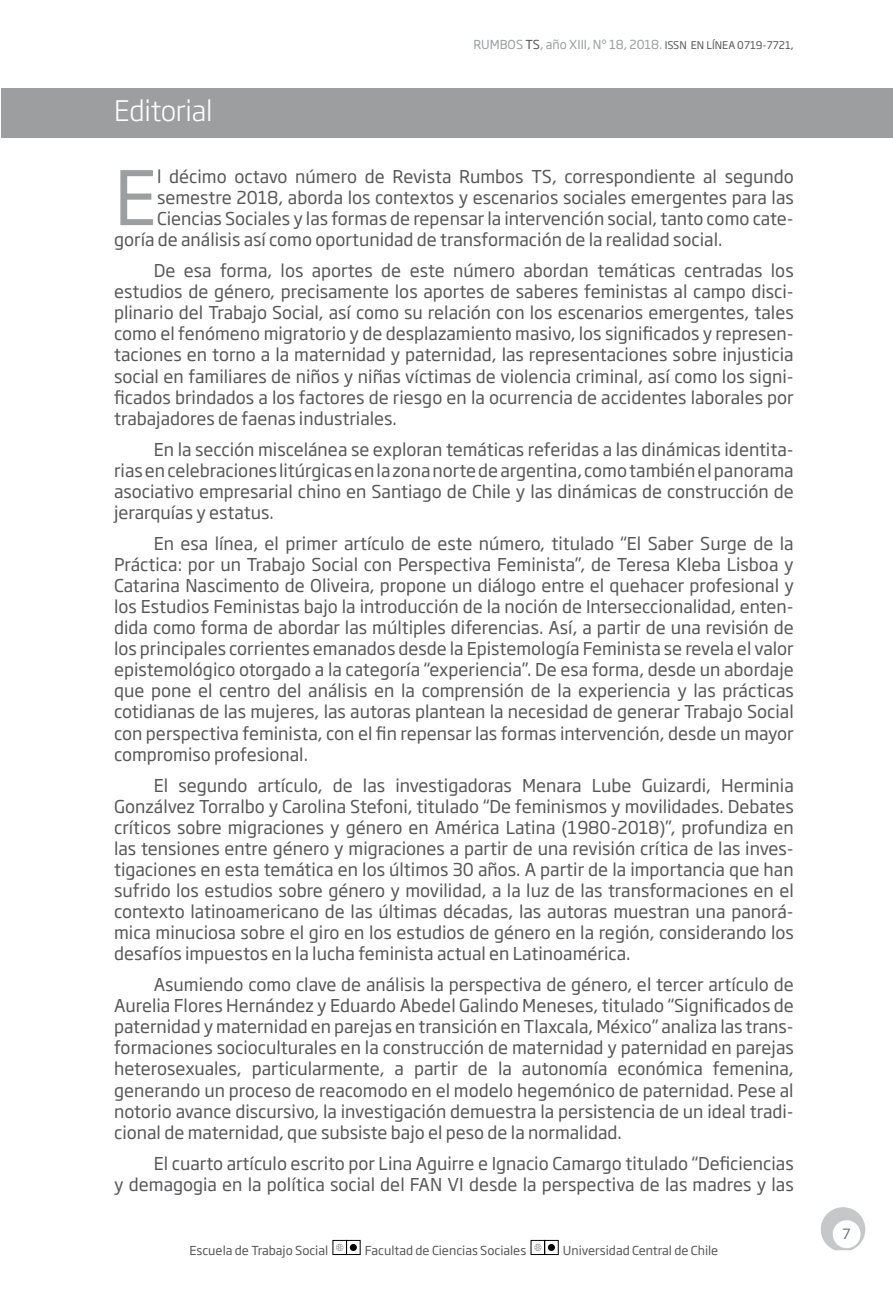
<style>
.page{position:relative;width:893px;height:1290px;background:#fff}
.page>*{position:absolute;margin:0;border:0;box-sizing:border-box;transform-origin:0 0}
.t1{font:74.02px "Soho Gothic Pro";color:#9c9e9f}
.t2{font:300 28px "Soho Gothic Pro";letter-spacing:-.01em;color:#fff}
.t3{font:17.5px/21px "Soho Gothic Pro";color:#58585a;text-align:justify}
.t4{font:14px "Soho Gothic Pro";color:#707172}
.Body_Text{font:12.25px "Soho Gothic Pro";color:#58585a}
.t5{font:12.25px "Soho Gothic Pro";color:#9c9e9f}
.s1{color:#58585a}
.s2{font-size:10.5px;color:#58585a}
</style>
<div class="page">
<svg style="left:820px;top:1207px;width:45px;height:43px"></svg>
<svg style="left:333px;top:1240px;width:27px;height:14px"></svg>
<div style="left:350px;top:1244px;width:7px;height:7px;background:#000;border-radius:50%"></div>
<svg style="left:531px;top:1240px;width:27px;height:14px"></svg>
<div style="left:548px;top:1244px;width:7px;height:7px;background:#000;border-radius:50%"></div>
<div style="left:1px;top:88px;width:892px;height:50px;background:#9c9e9f"></div>
<p class="t2" style="left:114px;top:89px;width:100px">Editorial</p>
<p class="t5" style="left:473px;top:35px;width:322px">RUMBOS <span class="s1">TS</span>, año XIII, Nº 18, 2018. <span class="s2">ISSN EN LÍNEA 0719-7721,</span></p>
<p class="t1" style="left:114px;top:140px;width:44px">E</p>
<p class="t3" style="left:157px;top:165px;width:638px">l décimo octavo número de Revista Rumbos TS, correspondiente al segundo</p>
<p class="t3" style="left:157px;top:186px;width:638px">semestre 2018, aborda los contextos y escenarios sociales emergentes para las</p>
<p class="t3" style="left:157px;top:207px;width:638px">Ciencias Sociales y las formas de repensar la intervención social, tanto como cate-</p>
<p class="t3" style="left:114px;top:228px;width:610px">goría de análisis así como oportunidad de transformación de la realidad social.</p>
<p class="t3" style="left:114px;top:259px;width:681px;text-indent:40px">De esa forma, los aportes de este número abordan temáticas centradas los estudios de género, precisamente los aportes de saberes feministas al campo disci&shy;plinario del Trabajo Social, así como su relación con los escenarios emergentes, tales como el fenómeno migratorio y de desplazamiento masivo, los significados y represen&shy;taciones en torno a la maternidad y paternidad, las representaciones sobre injusticia social en familiares de niños y niñas víctimas de violencia criminal, así como los signi&shy;ficados brindados a los factores de riesgo en la ocurrencia de accidentes laborales por trabajadores de faenas industriales.</p>
<p class="t3" style="left:114px;top:438px;width:681px;text-indent:40px">En la sección miscelánea se exploran temáticas referidas a las dinámicas identita&shy;rias en celebraciones litúrgicas en la zona norte de argentina, como también el panorama asociativo empresarial chino en Santiago de Chile y las dinámicas de construcción de jerarquías y estatus.</p>
<p class="t3" style="left:114px;top:532px;width:681px;text-indent:40px">En esa línea, el primer artículo de este número, titulado “El Saber Surge de la Práctica: por un Trabajo Social con Perspectiva Feminista”, de Teresa Kleba Lisboa y Catarina Nascimento de Oliveira, propone un diálogo entre el quehacer profesional y los Estudios Feministas bajo la introducción de la noción de Interseccionalidad, enten&shy;dida como forma de abordar las múltiples diferencias. Así, a partir de una revisión de los principales corrientes emanados desde la Epistemología Feminista se revela el valor epistemológico otorgado a la categoría “experiencia”. De esa forma, desde un abordaje que pone el centro del análisis en la comprensión de la experiencia y las prácticas cotidianas de las mujeres, las autoras plantean la necesidad de generar Trabajo Social con perspectiva feminista, con el fin repensar las formas intervención, desde un mayor compromiso profesional.</p>
<p class="t3" style="left:114px;top:774px;width:681px;text-indent:40px">El segundo artículo, de las investigadoras Menara Lube Guizardi, Herminia Gonzálvez Torralbo y Carolina Stefoni, titulado “De feminismos y movilidades. Debates críticos sobre migraciones y género en América Latina (1980-2018)”, profundiza en las tensiones entre género y migraciones a partir de una revisión crítica de las inves&shy;tigaciones en esta temática en los últimos 30 años. A partir de la importancia que han sufrido los estudios sobre género y movilidad, a la luz de las transformaciones en el contexto latinoamericano de las últimas décadas, las autoras muestran una panorá&shy;mica minuciosa sobre el giro en los estudios de género en la región, considerando los desafíos impuestos en la lucha feminista actual en Latinoamérica.</p>
<p class="t3" style="left:114px;top:973px;width:681px;text-indent:40px">Asumiendo como clave de análisis la perspectiva de género, el tercer artículo de Aurelia Flores Hernández y Eduardo Abedel Galindo Meneses, titulado “Significados de paternidad y maternidad en parejas en transición en Tlaxcala, México” analiza las trans&shy;formaciones socioculturales en la construcción de maternidad y paternidad en parejas heterosexuales, particularmente, a partir de la autonomía económica femenina, generando un proceso de reacomodo en el modelo hegemónico de paternidad. Pese al notorio avance discursivo, la investigación demuestra la persistencia de un ideal tradi&shy;cional de maternidad, que subsiste bajo el peso de la normalidad.</p>
<p class="t3" style="left:114px;top:1152px;width:681px;text-align:right">El cuarto artículo escrito por Lina Aguirre e Ignacio Camargo titulado “Deficiencias<br>y demagogia en la política social del FAN VI desde la perspectiva de las madres y las</p>
<p class="Body_Text" style="left:189px;top:1240px;width:140px">Escuela de Trabajo Social</p>
<p class="Body_Text" style="left:365px;top:1240px;width:163px">Facultad de Ciencias Sociales</p>
<p class="Body_Text" style="left:563px;top:1240px;width:157px">Universidad Central de Chile</p>
<p class="t4" style="left:843px;top:1222px;width:10px">7</p>
</div>
